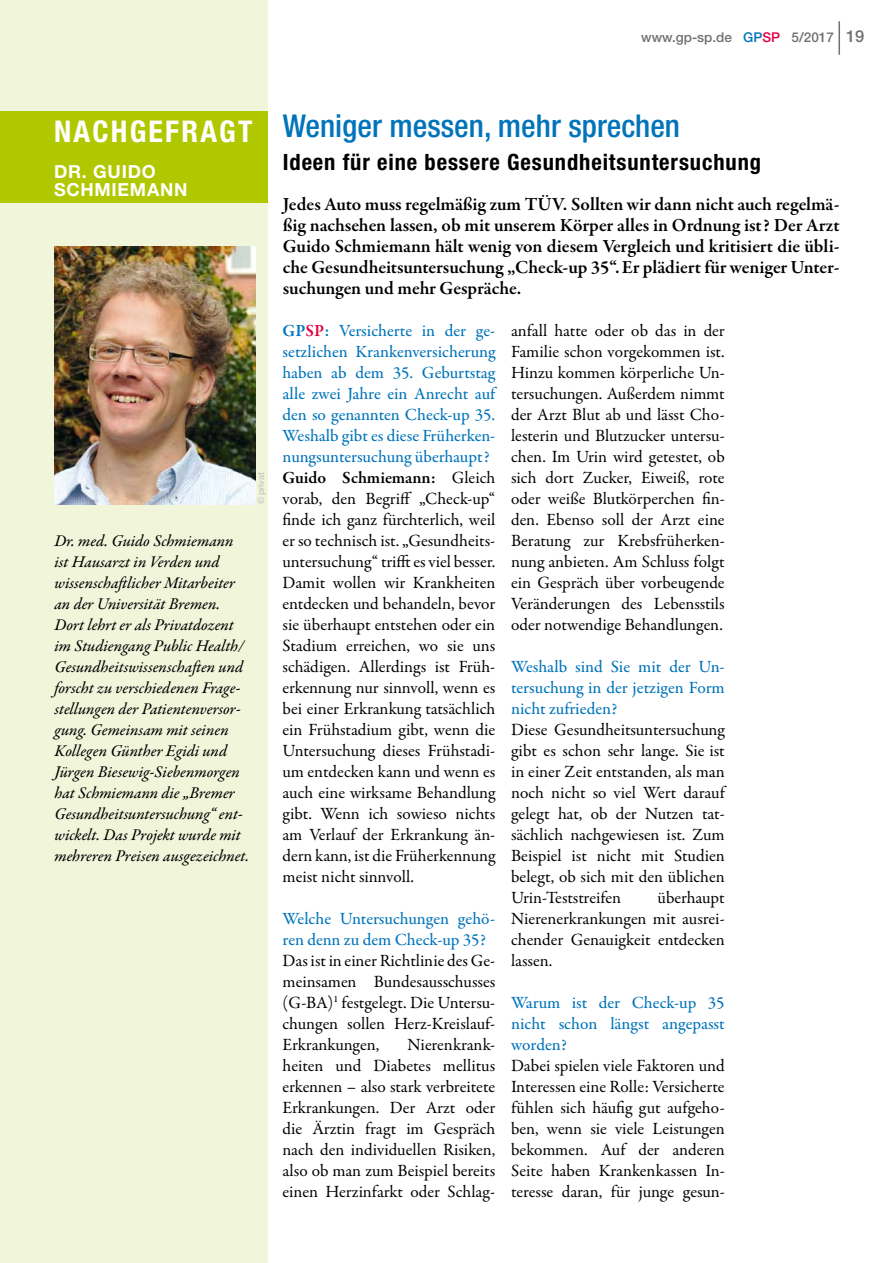
<style>
.page{position:relative;width:893px;height:1263px;background:#fff}
.page>*{position:absolute;margin:0;border:0;box-sizing:border-box;transform-origin:0 0}
.t1{font:500 condensed 31.5px "Helvetica Neue LT Std";color:#0074bb}
.t2{font:700 condensed 30px "Helvetica Neue LT";letter-spacing:.075em;color:#fff}
.t3{font:700 condensed 22.5px "Helvetica Neue LT";color:#000}
.t4{font:600 18.75px/21px "Garamond Premr Pro";letter-spacing:-.005em;color:#000;text-align:justify}
.t5{font:700 18px/18px "Helvetica Neue LT";letter-spacing:.04em;color:#fff}
.t6{font:17.25px/21px "Garamond Premr Pro";letter-spacing:-.005em;color:#000;text-align:justify}
.t7{font:500 17.25px/21px "Garamond Premr Pro";color:#0074bb;text-align:justify}
.t8{font:16.5px/21px "Garamond Premr Pro Med It";letter-spacing:-.005em;color:#000}
.t9{font:500 13.5px "Helvetica Neue LT";color:#707172}
.t10{font:500 9px "Helvetica Neue LT";color:#c6c7c8}
.s1{color:#0074bb}
.s2{color:#e30045}
.s3{font-size:16.5px}
.s4{font-weight:600;color:#0074bb}
.s5{font-weight:600;color:#e30045}
.s6{font-weight:500;color:#0074bb}
.s7{font-weight:600}
</style>
<div class="page">
<hr style="left:838px;top:21px;width:2px;height:34px;background:#707172">
<div style="left:0;top:0;width:268px;height:1263px;background:#f1f5da"></div>
<div style="left:0;top:111px;width:268px;height:92px;background:#b1c800"></div>
<img style="left:54px;top:247px;width:201px;height:257px">
<p class="t9" style="left:641px;top:29px;width:225px">www.gp-sp.de <span class="s1">GP</span><span class="s2">SP</span> 5/2017 <span class="s3">19</span></p>
<h2 class="t2" style="left:54px;top:113px;width:200px">nachgefragt</h2>
<p class="t5" style="left:54px;top:162px;width:135px">DR. GUIDO<br>SCHMIEMANN</p>
<p class="t10" style="left:255px;top:504px;width:33px;rotate:-90deg">©privat</p>
<p class="t8" style="left:55px;top:531px;width:196px">Dr. med. Guido Schmiemann ist Hausarzt in Verden und wissenschaftlicher Mitarbeiter an der Universität Bremen.<br>Dort lehrt er als Privatdozent im Studiengang Public Health/<br>Gesundheitswissenschaften und forscht zu verschiedenen Frage&shy;stellungen der Patientenversor&shy;gung. Gemeinsam mit seinen<br>Kollegen Günther Egidi und<br>Jürgen Biesewig-Siebenmorgen hat Schmiemann die „Bremer<br>Gesundheitsuntersuchung“ ent&shy;wickelt. Das Projekt wurde mit mehreren Preisen ausgezeichnet.</p>
<h1 class="t1" style="left:283px;top:107px;width:399px">Weniger messen, mehr sprechen</h1>
<h3 class="t3" style="left:283px;top:148px;width:480px">Ideen für eine bessere Gesundheitsuntersuchung</h3>
<p class="t4" style="left:283px;top:194px;width:558px">Jedes Auto muss regelmäßig zum TÜV. Sollten wir dann nicht auch regelmä&shy;ßig nachsehen lassen, ob mit unserem Körper alles in Ordnung ist? Der Arzt Guido Schmiemann hält wenig von diesem Vergleich und kritisiert die übli&shy;che Gesundheitsuntersuchung „Check-up 35“.Er plädiert für weniger Unter&shy;suchungen und mehr Gespräche.</p>
<p class="t6" style="left:283px;top:320px;width:214px;text-align:left"><span class="s4">GP</span><span class="s5">SP</span><span class="s4">:</span> <span class="s6">Versicherte in der ge&shy;setzlichen Krankenversicherung haben ab dem 35. Geburtstag alle zwei Jahre ein Anrecht auf den so genannten Check-up 35.<br>Weshalb gibt es diese Früherken&shy;nungsuntersuchung überhaupt?<br></span><span class="s7">Guido Schmiemann:</span> Gleich vorab, den Begriff „Check-up“ finde ich ganz fürchterlich, weil er so technisch ist. „Gesundheits&shy;untersuchung“ trifft es viel besser.<br>Damit wollen wir Krankheiten entdecken und behandeln, bevor sie überhaupt entstehen oder ein<br>Stadium erreichen, wo sie uns schädigen. Allerdings ist Früh&shy;erkennung nur sinnvoll, wenn es bei einer Erkrankung tatsächlich ein Frühstadium gibt, wenn die<br>Untersuchung dieses Frühstadi&shy;um entdecken kann und wenn es auch eine wirksame Behandlung gibt. Wenn ich sowieso nichts am Verlauf der Erkrankung än&shy;dern kann, ist die Früherkennung meist nicht sinnvoll.</p>
<p class="t7" style="left:283px;top:908px;width:214px">Welche Untersuchungen gehö&shy;ren denn zu dem Check-up 35?</p>
<p class="t6" style="left:283px;top:950px;width:214px">Das ist in einer Richtlinie des Ge&shy;meinsamen Bundesausschusses (G-BA)<sup>1</sup> festgelegt. Die Untersu&shy;chungen sollen Herz-Kreislauf-Erkrankungen,</p>
<p class="t6" style="left:283px;top:1034px;width:214px;text-indent:125px">Nierenkrank&shy;heiten und Diabetes mellitus erkennen – also stark verbreitete Erkrankungen. Der Arzt oder die Ärztin fragt im Gespräch nach den individuellen Risiken, also ob man zum Beispiel bereits einen Herzinfarkt oder Schlag-</p>
<p class="t6" style="left:511px;top:320px;width:215px">anfall hatte oder ob das in der Familie schon vorgekommen ist.<br>Hinzu kommen körperliche Un&shy;tersuchungen. Außerdem nimmt der Arzt Blut ab und lässt Cho&shy;lesterin und Blutzucker untersu&shy;chen. Im Urin wird getestet, ob sich dort Zucker, Eiweiß, rote oder weiße Blutkörperchen fin&shy;den. Ebenso soll der Arzt eine Beratung zur Krebsfrüherken&shy;nung anbieten. Am Schluss folgt ein Gespräch über vorbeugende Veränderungen des Lebensstils oder notwendige Behandlungen.</p>
<p class="t7" style="left:511px;top:656px;width:215px">Weshalb sind Sie mit der Un&shy;tersuchung in der jetzigen Form nicht zufrieden?</p>
<p class="t6" style="left:511px;top:719px;width:215px">Diese Gesundheitsuntersuchung gibt es schon sehr lange. Sie ist in einer Zeit entstanden, als man noch nicht so viel Wert darauf gelegt hat, ob der Nutzen tat&shy;sächlich nachgewiesen ist. Zum Beispiel ist nicht mit Studien belegt, ob sich mit den üblichen Urin-Teststreifen</p>
<p class="t6" style="left:511px;top:887px;width:215px;text-indent:146px">überhaupt Nierenerkrankungen mit ausrei&shy;chender Genauigkeit entdecken lassen.</p>
<p class="t7" style="left:511px;top:992px;width:215px">Warum ist der Check-up 35 nicht schon längst angepasst worden?</p>
<p class="t6" style="left:511px;top:1055px;width:215px">Dabei spielen viele Faktoren und Interessen eine Rolle: Versicherte fühlen sich häufig gut aufgeho&shy;ben, wenn sie viele Leistungen bekommen. Auf der anderen Seite haben Krankenkassen In&shy;teresse daran, für junge gesun-</p>
</div>
